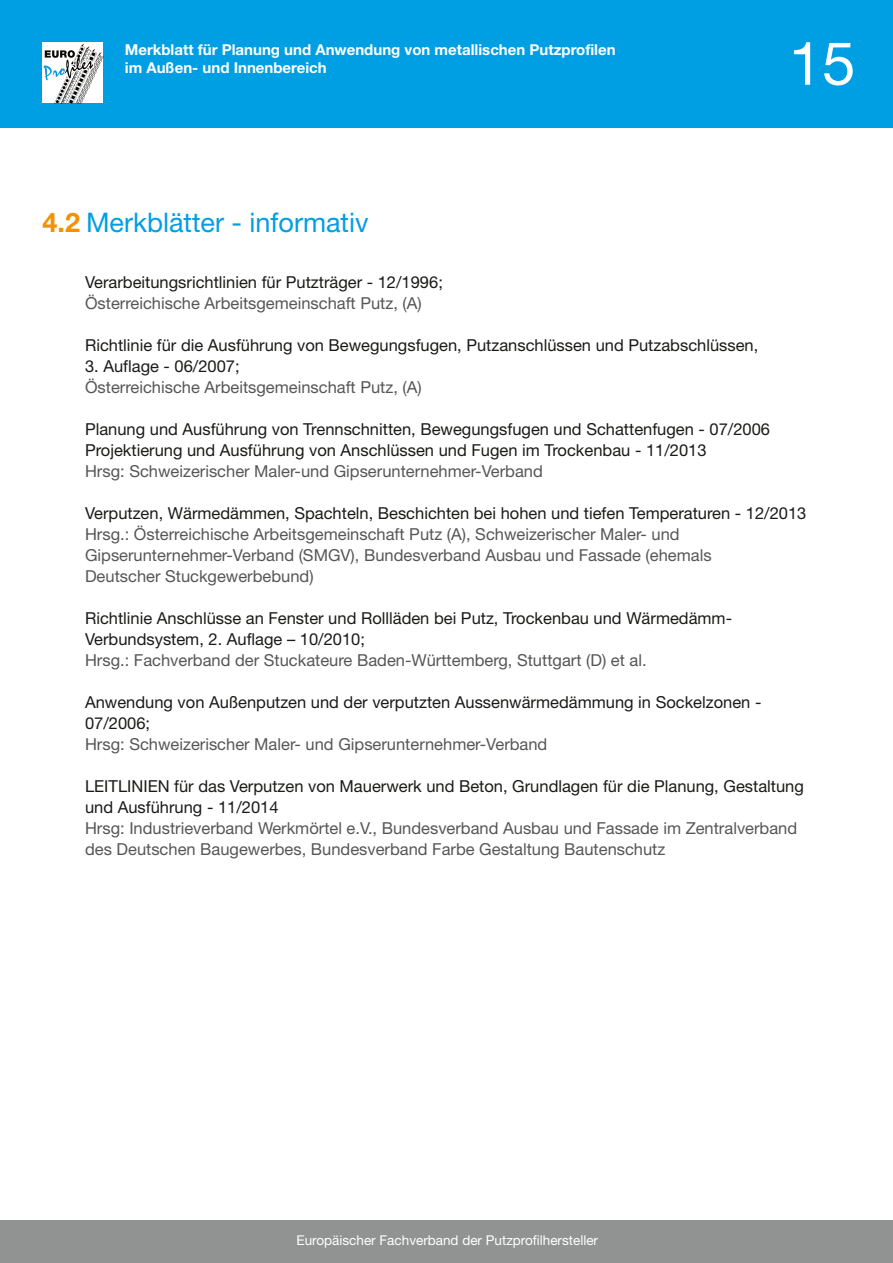
<style>
.page{position:relative;width:893px;height:1263px;background:#fff}
.page>*{position:absolute;margin:0;border:0;box-sizing:border-box;transform-origin:0 0}
.t1{font:60px "Helvetica Neue";color:#fff}
.t2{font:27px "Helvetica Neue";color:#009ee3}
.t3{font:16.5px/21px "Helvetica Neue";color:#1a1a18}
.t4{font:16.5px/21px "Helvetica Neue";color:#565656}
.t5{font:700 15px/18px "Helvetica Neue";color:#fff}
.t6{font:13.5px "Helvetica Neue";color:#fff}
.s1{font-weight:700;color:#f39100}
</style>
<div class="page">
<div style="left:0;top:0;width:893px;height:128px;background:#009ee3"></div>
<div style="left:0;top:1220px;width:893px;height:43px;background:#919292"></div>
<svg style="left:43px;top:44px;width:61px;height:59px"></svg>
<p class="t5" style="left:125px;top:40px;width:492px">Merkblatt für Planung und Anwendung von metallischen Putzprofilen im Außen- und Innenbereich</p>
<h2 class="t2" style="left:43px;top:206px;width:328px"><span class="s1">4.2</span> Merkblätter - informativ</h2>
<h1 class="t1" style="left:789px;top:28px;width:68px">15</h1>
<p class="t3" style="left:85px;top:272px;width:359px">Verarbeitungsrichtlinien für Putzträger - 12/1996;</p>
<p class="t4" style="left:85px;top:293px;width:338px">Österreichische Arbeitsgemeinschaft Putz, (A)</p>
<p class="t3" style="left:85px;top:335px;width:675px">Richtlinie für die Ausführung von Bewegungsfugen, Putzanschlüssen und Putzabschlüssen,</p>
<p class="t3" style="left:85px;top:356px;width:156px">3. Auflage - 06/2007;</p>
<p class="t4" style="left:85px;top:377px;width:338px">Österreichische Arbeitsgemeinschaft Putz, (A)</p>
<p class="t3" style="left:85px;top:419px;width:686px">Planung und Ausführung von Trennschnitten, Bewegungsfugen und Schattenfugen - 07/2006<br>Projektierung und Ausführung von Anschlüssen und Fugen im Trockenbau - 11/2013</p>
<p class="t4" style="left:85px;top:461px;width:459px">Hrsg: Schweizerischer Maler-und Gipserunternehmer-Verband</p>
<p class="t3" style="left:85px;top:503px;width:723px">Verputzen, Wärmedämmen, Spachteln, Beschichten bei hohen und tiefen Temperaturen - 12/2013</p>
<p class="t4" style="left:85px;top:524px;width:628px">Hrsg.: Österreichische Arbeitsgemeinschaft Putz (A), Schweizerischer Maler- und<br>Gipserunternehmer-Verband (SMGV), Bundesverband Ausbau und Fassade (ehemals<br>Deutscher Stuckgewerbebund)</p>
<p class="t3" style="left:85px;top:608px;width:649px">Richtlinie Anschlüsse an Fenster und Rollläden bei Putz, Trockenbau und Wärmedämm-<br>Verbundsystem, 2. Auflage – 10/2010;</p>
<p class="t4" style="left:85px;top:650px;width:563px">Hrsg.: Fachverband der Stuckateure Baden-Württemberg, Stuttgart (D) et al.</p>
<p class="t3" style="left:85px;top:692px;width:678px">Anwendung von Außenputzen und der verputzten Aussenwärmedämmung in Sockelzonen -<br>07/2006;</p>
<p class="t4" style="left:85px;top:734px;width:464px">Hrsg: Schweizerischer Maler- und Gipserunternehmer-Verband</p>
<p class="t3" style="left:85px;top:776px;width:720px">LEITLINIEN für das Verputzen von Mauerwerk und Beton, Grundlagen für die Planung, Gestaltung und Ausführung - 11/2014</p>
<p class="t4" style="left:85px;top:818px;width:714px">Hrsg: Industrieverband Werkmörtel e.V., Bundesverband Ausbau und Fassade im Zentralverband des Deutschen Baugewerbes, Bundesverband Farbe Gestaltung Bautenschutz</p>
<p class="t6" style="left:297px;top:1232px;width:303px">Europäischer Fachverband der Putzprofilhersteller</p>
</div>
